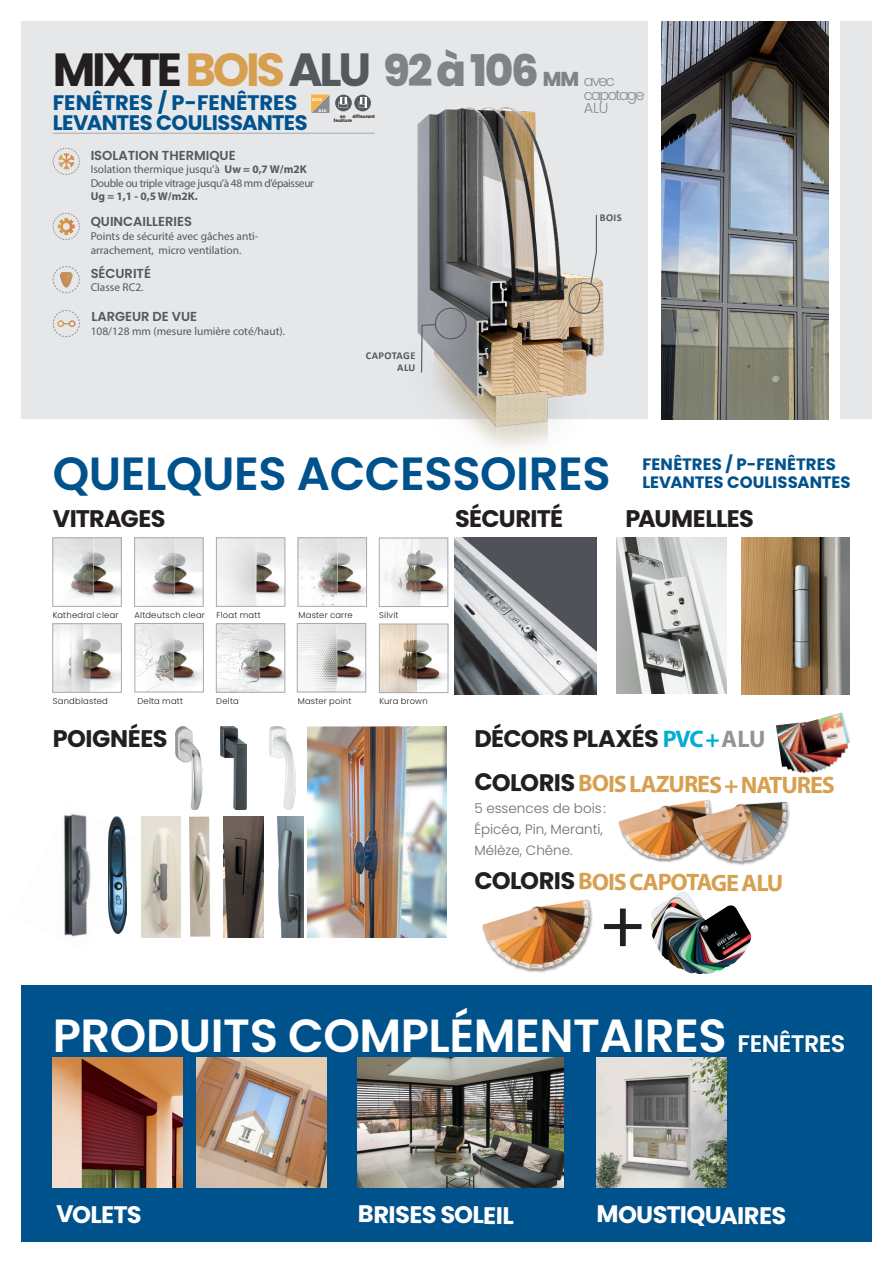
<style>
.page{position:relative;width:893px;height:1263px;background:#fff}
.page>*{position:absolute;margin:0;border:0;box-sizing:border-box;transform-origin:0 0}
.t1{font:600 46.5px "Poppins";letter-spacing:-.01em;color:#fff}
.t2{font:600 46.5px "Poppins";letter-spacing:-.01em;color:#00528c}
.t3{font:800 43.5px "Poppins";color:#808285}
.t4{font:700 24px "Poppins";letter-spacing:-.025em;color:#231f20}
.t5{font:700 24px "Myriad Pro";letter-spacing:-.05em;color:#d7a050}
.t6{font:700 24px "Poppins";color:#fff}
.t7{font:700 21px/19.5px "Poppins";letter-spacing:-.015em;color:#00528c}
.t8{font:700 16.5px/18px "Poppins";color:#00528c}
.t9{font:300 14.55px/13.2px "Poppins";letter-spacing:-.11em;color:#8a8c8f}
.t10{font:300 13.5px/21px "Poppins";color:#6c6d70}
.t11{font:600 13.05px "Poppins";color:#54575b}
.t12{font:11.4px/13.6px "Myriad Pro";color:#57585a}
.t13{font:11.4px/13.6px "Myriad Pro";letter-spacing:-.03em;color:#57585a}
.t14{font:700 10.5px "Calibri";letter-spacing:.04em;color:#54575b}
.t15{font:300 8.4px "Poppins";letter-spacing:.025em;color:#231f20}
.t16{font:700 4.5px/4.1px "Poppins";letter-spacing:.01em;color:#231f20;text-align:center;scale:.94 1}
.t17{font:700 4.05px "Poppins";letter-spacing:.02em;color:#fff}
.s1{font-weight:700;font-size:46.5px;color:#231f20}
.s2{font-weight:700;font-size:46.5px;color:#d7a050}
.s3{font-weight:700;font-size:46.5px;color:#55585c}
.s4{font-size:20.1px}
.s5{font-weight:700}
.s6{font-family:"Myriad Pro";color:#00afd4}
.s7{font-family:"Myriad Pro";color:#929395}
.s8{font-family:"Poppins";color:#231f20}
.s9{font-size:23.85px}
</style>
<div class="page">
<div style="left:21px;top:21px;width:851px;height:398px;background:#e6e7e9"></div>
<img style="left:341px;top:99px;width:263px;height:349px">
<div style="left:648px;top:0;width:192px;height:425px;background:#fff"></div>
<hr style="left:53px;top:133px;width:322px;height:1px;background:#a8a9ad">
<svg style="left:335px;top:95px;width:17px;height:16px"></svg>
<svg style="left:339px;top:97px;width:9px;height:10px"></svg>
<svg style="left:354px;top:95px;width:17px;height:16px"></svg>
<svg style="left:359px;top:97px;width:8px;height:10px"></svg>
<svg style="left:311px;top:94px;width:19px;height:19px"></svg>
<img style="left:617px;top:538px;width:110px;height:155px">
<img style="left:741px;top:538px;width:108px;height:157px">
<img style="left:776px;top:712px;width:75px;height:62px">
<div style="left:617px;top:800px;width:96px;height:63px;background:#231f20;opacity:.5"></div>
<img style="left:619px;top:800px;width:92px;height:59px">
<div style="left:481px;top:898px;width:112px;height:75px;background:#231f20;opacity:.5"></div>
<img style="left:483px;top:899px;width:107px;height:70px">
<div style="left:691px;top:801px;width:100px;height:65px;background:#231f20;opacity:.5"></div>
<img style="left:692px;top:802px;width:96px;height:60px">
<img style="left:651px;top:892px;width:101px;height:83px">
<svg style="left:604px;top:908px;width:37px;height:38px"></svg>
<div style="left:435px;top:308px;width:32px;height:31px;border:1px solid #54575b;border-radius:50%"></div>
<svg style="left:420px;top:323px;width:16px;height:51px"></svg>
<div style="left:568px;top:282px;width:32px;height:32px;border:1px solid #54575b;border-radius:50%"></div>
<svg style="left:589px;top:214px;width:8px;height:72px"></svg>
<svg style="left:53px;top:148px;width:27px;height:27px"></svg>
<svg style="left:53px;top:213px;width:27px;height:27px"></svg>
<svg style="left:53px;top:310px;width:27px;height:27px"></svg>
<div style="left:57px;top:320px;width:7px;height:7px;border:1px solid #fff;border-radius:50%"></div>
<div style="left:69px;top:320px;width:6px;height:7px;border:1px solid #fff;border-radius:50%"></div>
<svg style="left:52px;top:266px;width:28px;height:27px"></svg>
<img style="left:137px;top:625px;width:64px;height:65px">
<div style="left:135px;top:623px;width:68px;height:69px;border:1px solid #a8a9ad"></div>
<img style="left:137px;top:540px;width:64px;height:64px">
<div style="left:135px;top:538px;width:68px;height:68px;border:1px solid #a8a9ad"></div>
<img style="left:218px;top:540px;width:65px;height:64px">
<div style="left:216px;top:538px;width:69px;height:68px;border:1px solid #a8a9ad"></div>
<img style="left:218px;top:626px;width:65px;height:64px">
<div style="left:216px;top:624px;width:69px;height:68px;border:1px solid #a8a9ad"></div>
<img style="left:381px;top:540px;width:65px;height:65px">
<div style="left:379px;top:538px;width:69px;height:69px;border:1px solid #a8a9ad"></div>
<img style="left:381px;top:626px;width:65px;height:65px">
<div style="left:379px;top:624px;width:69px;height:69px;border:1px solid #a8a9ad"></div>
<img style="left:300px;top:540px;width:65px;height:64px">
<div style="left:298px;top:538px;width:69px;height:68px;border:1px solid #a8a9ad"></div>
<img style="left:299px;top:625px;width:65px;height:65px">
<div style="left:297px;top:623px;width:69px;height:69px;border:1px solid #a8a9ad"></div>
<img style="left:55px;top:540px;width:64px;height:58px">
<div style="left:53px;top:538px;width:68px;height:68px;border:1px solid #a8a9ad"></div>
<img style="left:55px;top:626px;width:64px;height:64px">
<div style="left:53px;top:624px;width:68px;height:68px;border:1px solid #a8a9ad"></div>
<img style="left:175px;top:726px;width:28px;height:83px">
<img style="left:221px;top:726px;width:26px;height:83px">
<img style="left:269px;top:726px;width:27px;height:83px">
<img style="left:308px;top:726px;width:138px;height:211px">
<img style="left:63px;top:814px;width:46px;height:123px">
<img style="left:142px;top:816px;width:39px;height:121px">
<img style="left:189px;top:816px;width:22px;height:121px">
<img style="left:109px;top:816px;width:18px;height:118px">
<img style="left:223px;top:816px;width:40px;height:121px">
<img style="left:276px;top:816px;width:28px;height:121px">
<img style="left:455px;top:538px;width:141px;height:157px">
<div style="left:21px;top:985px;width:851px;height:257px;background:#00528c"></div>
<img style="left:358px;top:1057px;width:206px;height:130px">
<img style="left:596px;top:1057px;width:130px;height:130px">
<img style="left:196px;top:1058px;width:130px;height:129px">
<img style="left:661px;top:22px;width:167px;height:397px">
<img style="left:53px;top:1058px;width:130px;height:129px">
<p class="t3" style="left:53px;top:46px;width:528px"><span class="s1">MIXTE</span> <span class="s2">BOIS</span> <span class="s3">ALU</span> 92 à 106 <span class="s4">MM</span></p>
<p class="t7" style="left:53px;top:93px;width:256px">FENÊTRES / P-FENÊTRES<br>LEVANTES COULISSANTES</p>
<p class="t9" style="left:584px;top:75px;width:62px">avec capotage<br>ALU</p>
<p class="t17" style="left:312px;top:97px;width:11px">BOIS</p>
<p class="t17" style="left:319px;top:108px;width:9px">ALU</p>
<p class="t16" style="left:334px;top:115px;width:21px">en feuillure</p>
<p class="t16" style="left:353px;top:115px;width:25px">Affleurant</p>
<p class="t11" style="left:91px;top:147px;width:146px">ISOLATION THERMIQUE</p>
<p class="t12" style="left:91px;top:162px;width:218px">Isolation thermique jusqu’à <span class="s5">Uw = 0,7 W/m2K</span></p>
<p class="t13" style="left:91px;top:176px;width:225px">Double ou triple vitrage jusqu’à 48 mm d’épaisseur<br><span class="s5">Ug = 1,1 - 0,5 W/m2K.</span></p>
<p class="t11" style="left:91px;top:214px;width:103px">QUINCAILLERIES</p>
<p class="t12" style="left:91px;top:229px;width:169px">Points de sécurité avec gâches anti&shy;arrachement, micro ventilation.</p>
<p class="t11" style="left:91px;top:266px;width:62px">SÉCURITÉ</p>
<p class="t11" style="left:91px;top:309px;width:107px">LARGEUR DE VUE</p>
<p class="t12" style="left:91px;top:280px;width:54px">Classe RC2.</p>
<p class="t12" style="left:91px;top:324px;width:196px">108/128 mm (mesure lumière coté/haut).</p>
<p class="t14" style="left:366px;top:348px;width:51px">CAPOTAGE</p>
<p class="t14" style="left:397px;top:360px;width:20px">ALU</p>
<p class="t14" style="left:600px;top:211px;width:23px">BOIS</p>
<p class="t2" style="left:53px;top:446px;width:559px">QUELQUES ACCESSOIRES</p>
<p class="t8" style="left:642px;top:455px;width:210px">FENÊTRES / P-FENÊTRES<br>LEVANTES COULISSANTES</p>
<p class="t4" style="left:53px;top:505px;width:114px">VITRAGES</p>
<p class="t4" style="left:455px;top:505px;width:110px">SÉCURITÉ</p>
<p class="t4" style="left:625px;top:505px;width:130px">PAUMELLES</p>
<p class="t15" style="left:53px;top:610px;width:67px">Kathedral clear</p>
<p class="t15" style="left:135px;top:610px;width:72px">Altdeutsch clear</p>
<p class="t15" style="left:216px;top:610px;width:46px">Float matt</p>
<p class="t15" style="left:298px;top:610px;width:56px">Master carre</p>
<p class="t15" style="left:379px;top:610px;width:21px">Silvit</p>
<p class="t15" style="left:53px;top:696px;width:57px">Sandblasted</p>
<p class="t15" style="left:137px;top:696px;width:47px">Delta matt</p>
<p class="t15" style="left:216px;top:696px;width:24px">Delta</p>
<p class="t15" style="left:298px;top:696px;width:55px">Master point</p>
<p class="t15" style="left:379px;top:696px;width:50px">Kura brown</p>
<p class="t4" style="left:53px;top:724px;width:116px">POIGNÉES</p>
<p class="t4" style="left:474px;top:724px;width:293px">DÉCORS PLAXÉS <span class="s6">PVC +</span> <span class="s7">ALU</span></p>
<p class="t5" style="left:474px;top:769px;width:362px"><span class="s8">COLORIS</span> BOIS LAZURES + NATURES</p>
<p class="t10" style="left:474px;top:798px;width:133px">5 essences de bois:<br>Épicéa, Pin, Meranti,<br>Mélèze, Chêne.</p>
<p class="t5" style="left:474px;top:866px;width:311px"><span class="s8">COLORIS</span> BOIS CAPOTAGE ALU</p>
<p class="t1" style="left:53px;top:1008px;width:794px">PRODUITS COMPLÉMENTAIRES <span class="s9">FENÊTRES</span></p>
<p class="t6" style="left:56px;top:1200px;width:87px">VOLETS</p>
<p class="t6" style="left:358px;top:1201px;width:158px">BRISES SOLEIL</p>
<p class="t6" style="left:596px;top:1201px;width:192px">MOUSTIQUAIRES</p>
</div>
